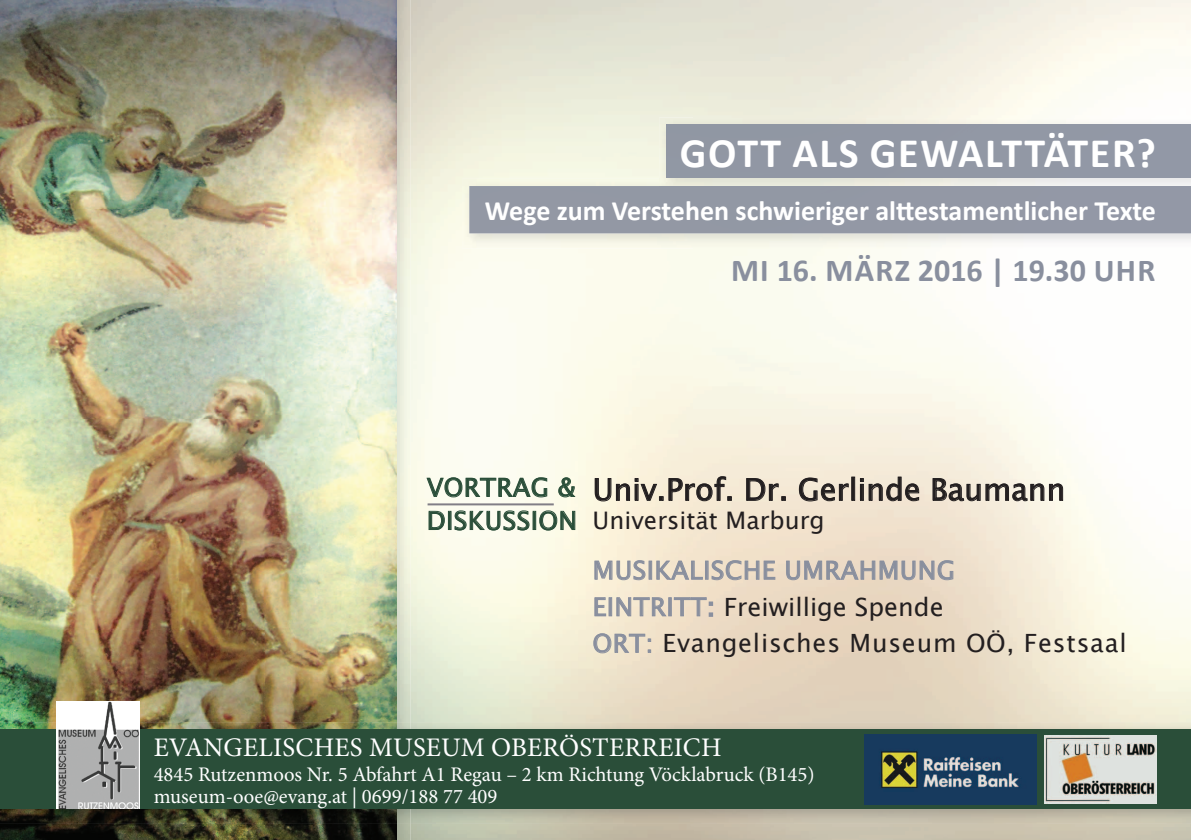
<style>
.page{position:relative;width:1191px;height:840px;background:#fff}
.page>*{position:absolute;margin:0;border:0;box-sizing:border-box;transform-origin:0 0}
.t1{font:700 42px "Calibri";letter-spacing:.04em;color:#fff}
.t2{font:700 32px "Calibri";letter-spacing:.02em;color:#898f9e}
.t3{font:30.2px "Lucida Sans Unicode";color:#231f20}
.t4{font:700 28px "Calibri";color:#fff}
.t5{font:26.8px "Minion Pro";letter-spacing:.01em;color:#fff}
.t6{font:25.2px/36.6px "Lucida Sans Unicode";letter-spacing:.02em;color:#231f20}
.t7{font:25.2px/33px "Lucida Sans Unicode";letter-spacing:.02em;color:#2a4e39}
.t8{font:24.2px "Lucida Sans Unicode";color:#231f20}
.t9{font:20.8px/22px "Minion Pro";color:#fff}
.s1{color:#898f9e}
</style>
<div class="page">
<img style="left:0;top:0;width:693px;height:839px">
<img style="left:693px;top:248px;width:498px;height:591px">
<img style="left:0;top:721px;width:1191px;height:102px">
<div style="left:0;top:729px;width:1191px;height:79px;background:#2a4e39"></div>
<img style="left:57px;top:701px;width:83px;height:107px">
<img style="left:865px;top:734px;width:171px;height:70px">
<img style="left:1044px;top:735px;width:112px;height:68px">
<img style="left:659px;top:117px;width:532px;height:62px">
<div style="left:666px;top:125px;width:525px;height:52px;background:#9298a4"></div>
<img style="left:462px;top:179px;width:729px;height:69px">
<div style="left:469px;top:186px;width:722px;height:47px;background:#9398a5"></div>
<svg style="left:594px;top:560px;width:51px;height:20px"></svg>
<div style="left:649px;top:560px;width:3px;height:19px;border:1px solid #898f9e"></div>
<svg style="left:656px;top:560px;width:47px;height:19px"></svg>
<div style="left:705px;top:560px;width:3px;height:19px;border:1px solid #898f9e"></div>
<svg style="left:711px;top:560px;width:64px;height:20px"></svg>
<svg style="left:786px;top:560px;width:167px;height:20px"></svg>
<svg style="left:594px;top:597px;width:12px;height:19px"></svg>
<div style="left:609px;top:597px;width:3px;height:18px;border:1px solid #898f9e"></div>
<svg style="left:616px;top:597px;width:50px;height:19px"></svg>
<div style="left:668px;top:597px;width:3px;height:18px;border:1px solid #898f9e"></div>
<svg style="left:674px;top:597px;width:39px;height:19px"></svg>
<svg style="left:593px;top:633px;width:58px;height:20px"></svg>
<svg style="left:595px;top:478px;width:34px;height:22px"></svg>
<svg style="left:635px;top:478px;width:28px;height:22px"></svg>
<svg style="left:669px;top:476px;width:62px;height:24px"></svg>
<svg style="left:746px;top:478px;width:39px;height:22px"></svg>
<svg style="left:799px;top:477px;width:49px;height:23px"></svg>
<div style="left:851px;top:477px;width:3px;height:23px;border:1px solid #231f20"></div>
<div style="left:860px;top:484px;width:3px;height:16px;border:1px solid #231f20"></div>
<svg style="left:869px;top:476px;width:49px;height:24px"></svg>
<svg style="left:933px;top:478px;width:47px;height:22px"></svg>
<svg style="left:986px;top:483px;width:76px;height:17px"></svg>
<svg style="left:427px;top:477px;width:120px;height:19px"></svg>
<svg style="left:559px;top:477px;width:15px;height:19px"></svg>
<svg style="left:429px;top:511px;width:15px;height:18px"></svg>
<div style="left:448px;top:511px;width:3px;height:18px;border:1px solid #2a4e39"></div>
<svg style="left:455px;top:510px;width:74px;height:19px"></svg>
<div style="left:533px;top:511px;width:3px;height:18px;border:1px solid #2a4e39"></div>
<svg style="left:540px;top:510px;width:35px;height:19px"></svg>
<hr style="left:427px;top:503px;width:127px;height:2px;background:#817e86">
<h1 class="t1" style="left:680px;top:126px;width:477px">GOTT ALS GEWALTTÄTER?</h1>
<h3 class="t4" style="left:485px;top:193px;width:672px">Wege zum Verstehen schwieriger alttestamentlicher Texte</h3>
<h2 class="t2" style="left:731px;top:250px;width:426px">MI 16. MÄRZ 2016 | 19.30 UHR</h2>
<p class="t7" style="left:427px;top:471px;width:152px">VORTRAG &amp;<br>DISKUSSION</p>
<h3 class="t3" style="left:592px;top:465px;width:474px">Univ.Prof. Dr. Gerlinde Baumann</h3>
<p class="t8" style="left:592px;top:501px;width:233px">Universität Marburg</p>
<p class="t6" style="left:592px;top:551px;width:535px"><span class="s1">MUSIKALISCHE UMRAHMUNG<br>EINTRITT:</span> Freiwillige Spende<br><span class="s1">ORT:</span> Evangelisches Museum OÖ, Festsaal</p>
<p class="t5" style="left:154px;top:729px;width:569px">EVANGELISCHES MUSEUM OBERÖSTERREICH</p>
<p class="t9" style="left:154px;top:762px;width:662px">4845 Rutzenmoos Nr. 5 Abfahrt A1 Regau – 2 km Richtung Vöcklabruck (B145) museum-ooe@evang.at | 0699/188 77 409</p>
</div>
